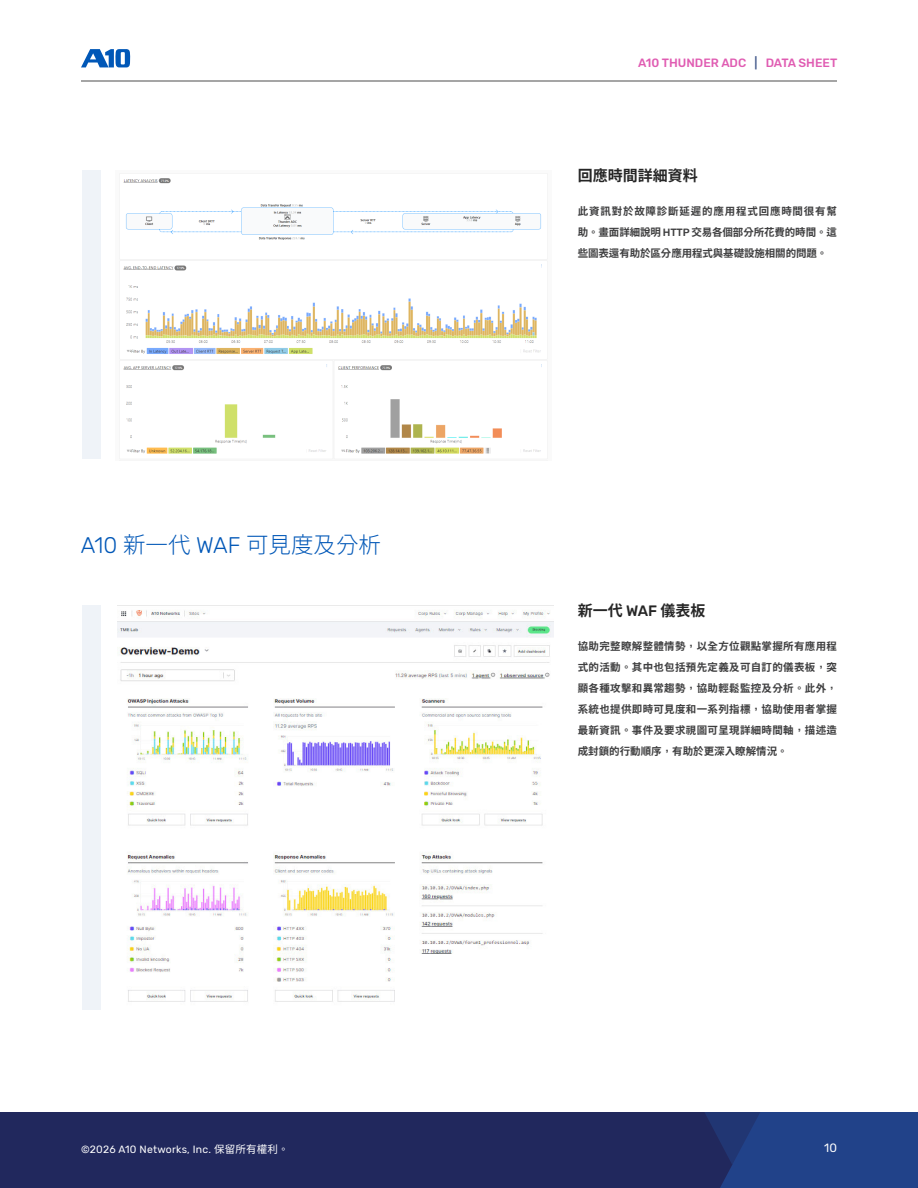
<style>
.page{position:relative;width:918px;height:1188px;background:#fff}
.page>*{position:absolute;margin:0;border:0;box-sizing:border-box;transform-origin:0 0}
.L3_Head{font:300 22.5px "Taipei Sans TC Beta";color:#0057b7}
.Figure_Caption_Title{font:700 15px "Taipei Sans TC Beta";color:#262626}
.t1{font:500 12px "Rubik";color:#e05cb2}
.t2{font:12px "Rubik";color:#fff}
.Figure_Caption{font:700 10.5px/21px "Taipei Sans TC Beta";color:#3e3e3f;text-align:justify}
.t3{font:10.5px "Rubik";letter-spacing:.02em;color:#fff}
.s1{color:#405689}
.s2{font-family:"Rubik"}
.s3{font-family:"Rubik";font-weight:500}
.s4{font-family:"Taipei Sans TC Beta"}
</style>
<div class="page">
<div style="left:0;top:1112px;width:918px;height:76px;background:#21285d"></div>
<svg style="left:705px;top:1112px;width:213px;height:76px;background:#213e83"></svg>
<hr style="left:81px;top:81px;width:756px;height:1px;background:#4d4d4d">
<svg style="left:81px;top:49px;width:49px;height:18px"></svg>
<div style="left:82px;top:605px;width:18px;height:405px;background:#eff3f8"></div>
<img style="left:117px;top:605px;width:437px;height:397px">
<div style="left:82px;top:170px;width:18px;height:289px;background:#eff3f8"></div>
<img style="left:119px;top:174px;width:429px;height:285px">
<p class="t1" style="left:638px;top:56px;width:201px">A10 THUNDER ADC <span class="s1">|</span> DATA SHEET</p>
<p class="L3_Head" style="left:81px;top:532px;width:302px"><span class="s2">A10</span> 新一代 <span class="s2">WAF</span> 可見度及分析</p>
<p class="Figure_Caption_Title" style="left:578px;top:167px;width:121px">回應時間詳細資料</p>
<p class="Figure_Caption" style="left:578px;top:201px;width:261px">此資訊對於故障診斷延遲的應用程式回應時間很有幫助。畫面詳細說明 <span class="s3">HTTP</span> 交易各個部分所花費的時間。這些圖表還有助於區分應用程式與基礎設施相關的問題。</p>
<p class="Figure_Caption_Title" style="left:578px;top:602px;width:129px">新一代 <span class="s3">WAF</span> 儀表板</p>
<p class="Figure_Caption" style="left:578px;top:636px;width:261px">協助完整瞭解整體情勢，以全方位觀點掌握所有應用程式的活動。其中也包括預先定義及可自訂的儀表板，突顯各種攻擊和異常趨勢，協助輕鬆監控及分析。此外，系統也提供即時可見度和一系列指標，協助使用者掌握最新資訊。事件及要求視圖可呈現詳細時間軸，描述造成封鎖的行動順序，有助於更深入瞭解情況。</p>
<p class="t3" style="left:81px;top:1144px;width:209px">©2026 A10 Networks, Inc. <span class="s4">保留所有權利。</span></p>
<p class="t2" style="left:824px;top:1141px;width:14px">10</p>
</div>
